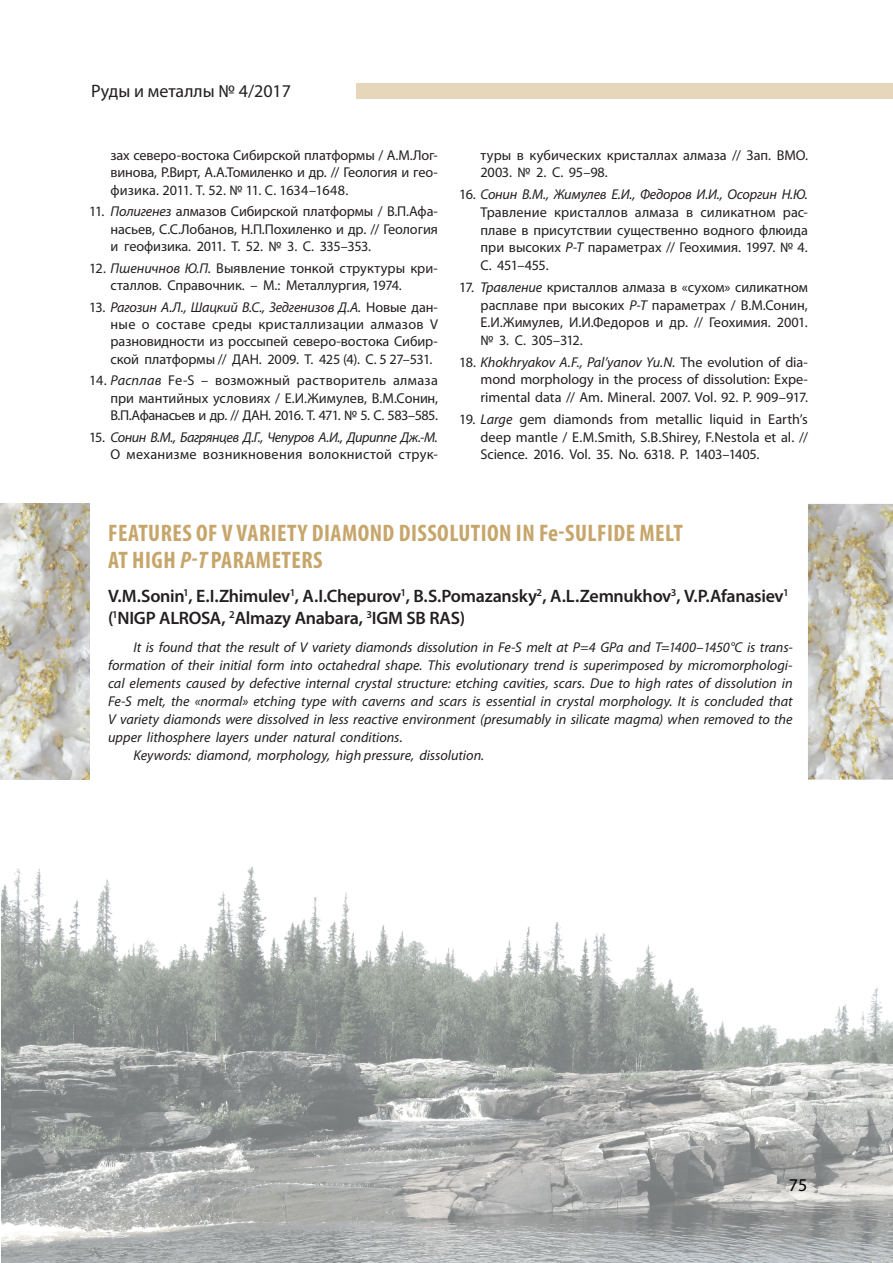
<style>
.page{position:relative;width:893px;height:1263px;background:#fff}
.page>*{position:absolute;margin:0;border:0;box-sizing:border-box;transform-origin:0 0}
.t1{font:700 condensed 24px "Myriad Pro";letter-spacing:.02em;color:#c7a66b}
.Место_работы_автора{font:600 18px "Myriad Pro";letter-spacing:-.015em;color:#231f20}
.t2{font:18px "Myriad Pro";color:#231f20}
.t3{font:18px "Myriad Pro";color:#000}
.t4{font:14.25px/17.7px "Myriad Pro";letter-spacing:-.005em;color:#231f20;text-align:justify}
.Анотация{font:italic 14.25px/18px "Myriad Pro";color:#231f20;text-align:justify}
.Анотация-2{font:italic 14.25px/17.4px "Myriad Pro";letter-spacing:-.035em;color:#231f20;text-align:right}
.s1{font-style:italic}
.s2{font-style:normal}
</style>
<div class="page">
<img style="left:1px;top:867px;width:892px;height:396px">
<div style="left:356px;top:83px;width:537px;height:15px;background:#e6d6ba"></div>
<img style="left:0;top:504px;width:89px;height:276px">
<img style="left:808px;top:504px;width:85px;height:276px">
<p class="t2" style="left:91px;top:80px;width:201px">Руды и металлы № 4/2017</p>
<p class="t4" style="left:111px;top:146px;width:329px">зах северо-востока Сибирской платформы / А.М.Лог&shy;винова, Р.Вирт, А.А.Томиленко и др. // Геология и гео&shy;физика. 2011. Т. 52. № 11. С. 1634–1648.</p>
<p class="t4" style="left:111px;top:202px;width:329px;text-indent:-21px">11. <span class="s1">Полигенез</span> алмазов Сибирской платформы / В.П.Афа&shy;насьев, С.С.Лобанов, Н.П.Похиленко и др. // Геология и геофизика. 2011. Т. 52. № 3. С. 335–353.</p>
<p class="t4" style="left:111px;top:259px;width:329px;text-indent:-21px">12. <span class="s1">Пшеничнов Ю.П.</span> Выявление тонкой структуры кри&shy;сталлов. Справочник. – М.: Металлургия, 1974.</p>
<p class="t4" style="left:111px;top:298px;width:329px;text-indent:-21px">13. <span class="s1">Рагозин А.Л., Шацкий В.С., Зедгенизов Д.А.</span> Новые дан&shy;ные о составе среды кристаллизации алмазов V разновидности из россыпей северо-востока Сибир&shy;ской платформы // ДАН. 2009. Т. 425 (4). С. 5 27–531.</p>
<p class="t4" style="left:111px;top:372px;width:329px;text-indent:-21px">14. <span class="s1">Расплав</span> Fe-S – возможный растворитель алмаза при мантийных условиях / Е.И.Жимулев, В.М.Сонин, В.П.Афанасьев и др. // ДАН. 2016. Т. 471. № 5. С. 583–585.</p>
<p class="Анотация-2" style="left:89px;top:428px;width:350px"><span class="s2">15.</span> Сонин В.М., Багрянцев Д.Г., Чепуров А.И., Дириппе Дж.-М.<br><span class="s2">О механизме возникновения волокнистой струк-</span></p>
<p class="t4" style="left:480px;top:146px;width:329px">туры в кубических кристаллах алмаза // Зап. ВМО.<br>2003. № 2. С. 95–98.</p>
<p class="t4" style="left:480px;top:185px;width:329px;text-indent:-21px">16. <span class="s1">Сонин В.М., Жимулев Е.И., Федоров И.И., Осоргин Н.Ю.<br></span>Травление кристаллов алмаза в силикатном рас&shy;плаве в присутствии существенно водного флюида при высоких <span class="s1">Р-Т</span> параметрах // Геохимия. 1997. № 4.<br>С. 451–455.</p>
<p class="t4" style="left:480px;top:278px;width:329px;text-indent:-21px">17. <span class="s1">Травление</span> кристаллов алмаза в «сухом» силикатном расплаве при высоких <span class="s1">Р-Т</span> параметрах / В.М.Сонин, Е.И.Жимулев, И.И.Федоров и др. // Геохимия. 2001. № 3. С. 305–312.</p>
<p class="t4" style="left:480px;top:353px;width:329px;text-indent:-21px">18. <span class="s1">Khokhryakov A.F., Pal’yanov Yu.N.</span> The evolution of dia&shy;mond morphology in the process of dissolution: Expe&shy;rimental data // Am. Mineral. 2007. Vol. 92. P. 909–917.</p>
<p class="t4" style="left:480px;top:410px;width:329px;text-indent:-21px">19. <span class="s1">Large</span> gem diamonds from metallic liquid in Earth’s deep mantle / E.M.Smith, S.B.Shirey, F.Nestola et al. // Science. 2016. Vol. 35. No. 6318. P. 1403–1405.</p>
<p class="t1" style="left:108px;top:518px;width:576px">FEATURES OF V VARIETY DIAMOND DISSOLUTION IN Fe-SULFIDE MELT</p>
<p class="t1" style="left:108px;top:545px;width:216px">AT HIGH <span class="s1">P-T</span> PARAMETERS</p>
<p class="Место_работы_автора" style="left:108px;top:585px;width:682px">V.M.Sonin<sup>1</sup>, E.I.Zhimulev<sup>1</sup>, A.I.Chepurov<sup>1</sup>, B.S.Pomazansky<sup>2</sup>, A.L.Zemnukhov<sup>3</sup>, V.P.Afanasiev<sup>1</sup></p>
<p class="Место_работы_автора" style="left:108px;top:606px;width:359px">(<sup>1</sup>NIGP ALROSA, <sup>2</sup>Almazy Anabara, <sup>3</sup>IGM SB RAS)</p>
<p class="Анотация" style="left:108px;top:637px;width:686px;text-indent:26px">It is found that the result of V variety diamonds dissolution in Fe-S melt at P=4 GPa and T=1400<span class="s2">–</span>1450°С is trans&shy;formation of their initial form into octahedral shape. This evolutionary trend is superimposed by micromorphologi&shy;cal elements caused by defective internal crystal structure: etching cavities, scars. Due to high rates of dissolution in Fe-S melt, the «normal» etching type with caverns and scars is essential in crystal morphology. It is concluded that V variety diamonds were dissolved in less reactive environment (presumably in silicate magma) when removed to the upper lithosphere layers under natural conditions.</p>
<p class="Анотация" style="left:134px;top:745px;width:352px">Keywords: diamond, morphology, high pressure, dissolution.</p>
<p class="t3" style="left:789px;top:1173px;width:20px">75</p>
</div>
